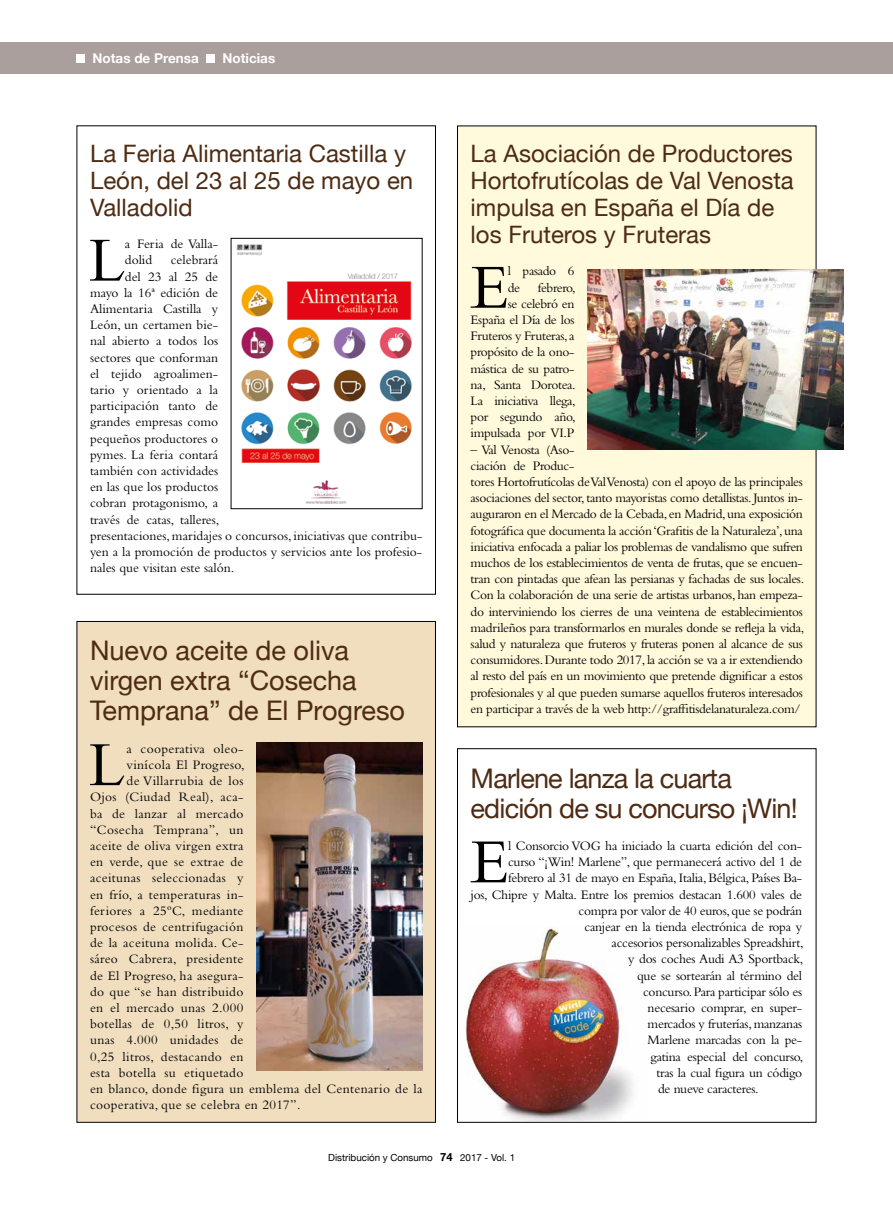
<style>
.page{position:relative;width:893px;height:1212px;background:#fff}
.page>*{position:absolute;margin:0;border:0;box-sizing:border-box;transform-origin:0 0}
.t1{font:65.55px "Bembo";color:#000}
.t2{font:27px/30px "Helvetica Neue";color:#4e2b13}
.t3{font:27px/30px "Helvetica Neue";letter-spacing:-.03em;color:#4e2b13}
.t4{font:24px/27px "Helvetica Neue";color:#4e2b13}
.t5{font:13.5px/16.2px "Bembo";letter-spacing:-.02em;color:#000}
.t6{font:13.5px "Bembo";letter-spacing:.025em;color:#000}
.t7{font:13.5px/16.2px "Bembo";color:#000}
.t8{font:700 13.5px "Helvetica Neue";color:#fff}
.t9{font:9.75px "Helvetica Neue";color:#000}
.s1{font-weight:700;font-size:11.25px}
</style>
<div class="page">
<img style="left:236px;top:244px;width:176px;height:260px">
<div style="left:231px;top:238px;width:191px;height:271px;border:1px solid #000"></div>
<div style="left:77px;top:621px;width:358px;height:501px;background:#f0debf"></div>
<img style="left:256px;top:742px;width:166px;height:329px">
<div style="left:457px;top:126px;width:359px;height:601px;background:#fffadc"></div>
<img style="left:587px;top:269px;width:256px;height:181px">
<img style="left:457px;top:926px;width:177px;height:194px">
<div style="left:0;top:43px;width:893px;height:31px;background:#aa9f9d"></div>
<div style="left:77px;top:54px;width:8px;height:9px;background:#fff"></div>
<div style="left:206px;top:54px;width:9px;height:9px;background:#fff"></div>
<p class="t8" style="left:93px;top:50px;width:108px">Notas de Prensa</p>
<p class="t8" style="left:223px;top:50px;width:54px">Noticias</p>
<h3 class="t4" style="left:90px;top:139px;width:325px">La Feria Alimentaria Castilla y<br>León, del 23 al 25 de mayo en<br>Valladolid</h3>
<h1 class="t1" style="left:89px;top:222px;width:38px">L</h1>
<p class="t7" style="left:125px;top:236px;width:95px">a Feria de Valla&shy;dolid</p>
<p class="t7" style="left:171px;top:252px;width:49px">celebrará</p>
<p class="t7" style="left:125px;top:268px;width:95px">del 23 al 25 de</p>
<p class="t7" style="left:90px;top:284px;width:130px">mayo la 16ª edición de</p>
<p class="t7" style="left:90px;top:300px;width:130px">Alimentaria Castilla y</p>
<p class="t7" style="left:90px;top:317px;width:130px">León, un certamen bie-</p>
<p class="t7" style="left:90px;top:333px;width:130px">nal abierto a todos los</p>
<p class="t7" style="left:90px;top:349px;width:130px">sectores que conforman</p>
<p class="t7" style="left:90px;top:365px;width:130px">el tejido agroalimen-</p>
<p class="t7" style="left:90px;top:381px;width:130px">tario y orientado a la</p>
<p class="t7" style="left:90px;top:398px;width:130px">participación tanto de</p>
<p class="t7" style="left:90px;top:414px;width:130px">grandes empresas como</p>
<p class="t7" style="left:90px;top:430px;width:130px">pequeños productores o</p>
<p class="t7" style="left:90px;top:446px;width:130px">pymes. La feria contará</p>
<p class="t7" style="left:90px;top:462px;width:130px">también con actividades</p>
<p class="t7" style="left:90px;top:479px;width:130px">en las que los productos</p>
<p class="t7" style="left:90px;top:495px;width:130px">cobran protagonismo, a</p>
<p class="t7" style="left:90px;top:511px;width:131px">través de catas, talleres,</p>
<p class="t7" style="left:90px;top:527px;width:334px">presentaciones, maridajes o concursos, iniciativas que contribu-</p>
<p class="t7" style="left:90px;top:543px;width:334px">yen a la promoción de productos y servicios ante los profesio-</p>
<p class="t7" style="left:90px;top:560px;width:146px">nales que visitan este salón.</p>
<h2 class="t2" style="left:90px;top:635px;width:317px">Nuevo aceite de oliva virgen extra “Cosecha<br>Temprana” de El Progreso</h2>
<h1 class="t1" style="left:89px;top:726px;width:38px">L</h1>
<p class="t6" style="left:127px;top:741px;width:118px">a cooperativa oleo-</p>
<p class="t6" style="left:127px;top:757px;width:120px">vinícola El Progreso,</p>
<p class="t6" style="left:127px;top:773px;width:118px">de Villarrubia de los</p>
<p class="t6" style="left:90px;top:789px;width:155px">Ojos (Ciudad Real), aca-</p>
<p class="t6" style="left:90px;top:805px;width:155px">ba de lanzar al mercado</p>
<p class="t6" style="left:90px;top:822px;width:155px">“Cosecha Temprana”, un</p>
<p class="t6" style="left:90px;top:838px;width:155px">aceite de oliva virgen extra</p>
<p class="t6" style="left:90px;top:854px;width:155px">en verde, que se extrae de</p>
<p class="t6" style="left:90px;top:870px;width:155px">aceitunas seleccionadas y</p>
<p class="t6" style="left:90px;top:886px;width:155px">en frío, a temperaturas in-</p>
<p class="t6" style="left:90px;top:903px;width:155px">feriores a 25ºC, mediante</p>
<p class="t6" style="left:90px;top:919px;width:155px">procesos de centrifugación</p>
<p class="t6" style="left:90px;top:935px;width:155px">de la aceituna molida. Ce-</p>
<p class="t6" style="left:90px;top:951px;width:155px">sáreo Cabrera, presidente</p>
<p class="t6" style="left:90px;top:967px;width:155px">de El Progreso, ha asegura-</p>
<p class="t6" style="left:90px;top:984px;width:155px">do que “se han distribuido</p>
<p class="t6" style="left:90px;top:1000px;width:155px">en el mercado unas 2.000</p>
<p class="t6" style="left:90px;top:1016px;width:155px">botellas de 0,50 litros, y</p>
<p class="t6" style="left:90px;top:1032px;width:155px">unas 4.000 unidades de</p>
<p class="t6" style="left:90px;top:1048px;width:155px">0,25 litros, destacando en</p>
<p class="t6" style="left:90px;top:1065px;width:155px">esta botella su etiquetado</p>
<p class="t6" style="left:90px;top:1081px;width:334px">en blanco, donde figura un emblema del Centenario de la</p>
<p class="t6" style="left:90px;top:1097px;width:212px">cooperativa, que se celebra en 2017”.</p>
<h3 class="t4" style="left:471px;top:140px;width:325px">La Asociación de Productores<br>Hortofrutícolas de Val Venosta impulsa en España el Día de los Fruteros y Fruteras</h3>
<h1 class="t1" style="left:470px;top:249px;width:40px">E</h1>
<p class="t5" style="left:508px;top:263px;width:68px">l pasado 6 de</p>
<p class="t5" style="left:471px;top:279px;width:107px;text-align:right">febrero,<br>se celebró en<br>España el Día de los<br>Fruteros y Fruteras, a propósito de la ono&shy;mástica de su patro&shy;na, Santa Dorotea.<br>La iniciativa llega, por segundo año, impulsada por VI.P</p>
<p class="t5" style="left:471px;top:441px;width:335px">– Val Venosta (Aso-<br>ciación de Produc-<br>tores Hortofrutícolas de Val Venosta) con el apoyo de las principales asociaciones del sector, tanto mayoristas como detallistas. Juntos in&shy;auguraron en el Mercado de la Cebada, en Madrid, una exposición fotográfica que documenta la acción ‘Grafitis de la Naturaleza’, una iniciativa enfocada a paliar los problemas de vandalismo que sufren muchos de los establecimientos de venta de frutas, que se encuen&shy;tran con pintadas que afean las persianas y fachadas de sus locales.<br>Con la colaboración de una serie de artistas urbanos, han empeza&shy;do interviniendo los cierres de una veintena de establecimientos madrileños para transformarlos en murales donde se refleja la vida, salud y naturaleza que fruteros y fruteras ponen al alcance de sus consumidores. Durante todo 2017, la acción se va a ir extendiendo al resto del país en un movimiento que pretende dignificar a estos profesionales y al que pueden sumarse aquellos fruteros interesados en participar a través de la web http://graffitisdelanaturaleza.com/</p>
<h2 class="t3" style="left:471px;top:762px;width:329px">Marlene lanza la cuarta edición de su concurso ¡Win!</h2>
<h1 class="t1" style="left:470px;top:823px;width:40px">E</h1>
<p class="t5" style="left:508px;top:837px;width:296px">l Consorcio VOG ha iniciado la cuarta edición del con-</p>
<p class="t5" style="left:508px;top:853px;width:296px">curso “¡Win! Marlene”, que permanecerá activo del 1 de</p>
<p class="t5" style="left:508px;top:870px;width:296px">febrero al 31 de mayo en España, Italia, Bélgica, Países Ba-</p>
<p class="t5" style="left:471px;top:886px;width:333px">jos, Chipre y Malta. Entre los premios destacan 1.600 vales de</p>
<p class="t5" style="left:579px;top:902px;width:225px">compra por valor de 40 euros, que se podrán</p>
<p class="t5" style="left:585px;top:918px;width:219px">canjear en la tienda electrónica de ropa y</p>
<p class="t5" style="left:612px;top:934px;width:193px">accesorios personalizables Spreadshirt,</p>
<p class="t5" style="left:628px;top:951px;width:177px">y dos coches Audi A3 Sportback,</p>
<p class="t5" style="left:637px;top:967px;width:166px">que se sortearán al término del</p>
<p class="t5" style="left:643px;top:983px;width:161px">concurso. Para participar sólo es</p>
<p class="t5" style="left:648px;top:999px;width:156px">necesario comprar, en super-</p>
<p class="t5" style="left:648px;top:1015px;width:156px">mercados y fruterías, manzanas</p>
<p class="t5" style="left:648px;top:1032px;width:156px">Marlene marcadas con la pe-</p>
<p class="t5" style="left:651px;top:1048px;width:154px">gatina especial del concurso,</p>
<p class="t5" style="left:657px;top:1064px;width:147px">tras la cual figura un código</p>
<p class="t5" style="left:658px;top:1080px;width:102px">de nueve caracteres.</p>
<p class="t9" style="left:328px;top:1152px;width:188px">Distribución y Consumo <span class="s1">74</span> 2017 - Vol. 1</p>
</div>
